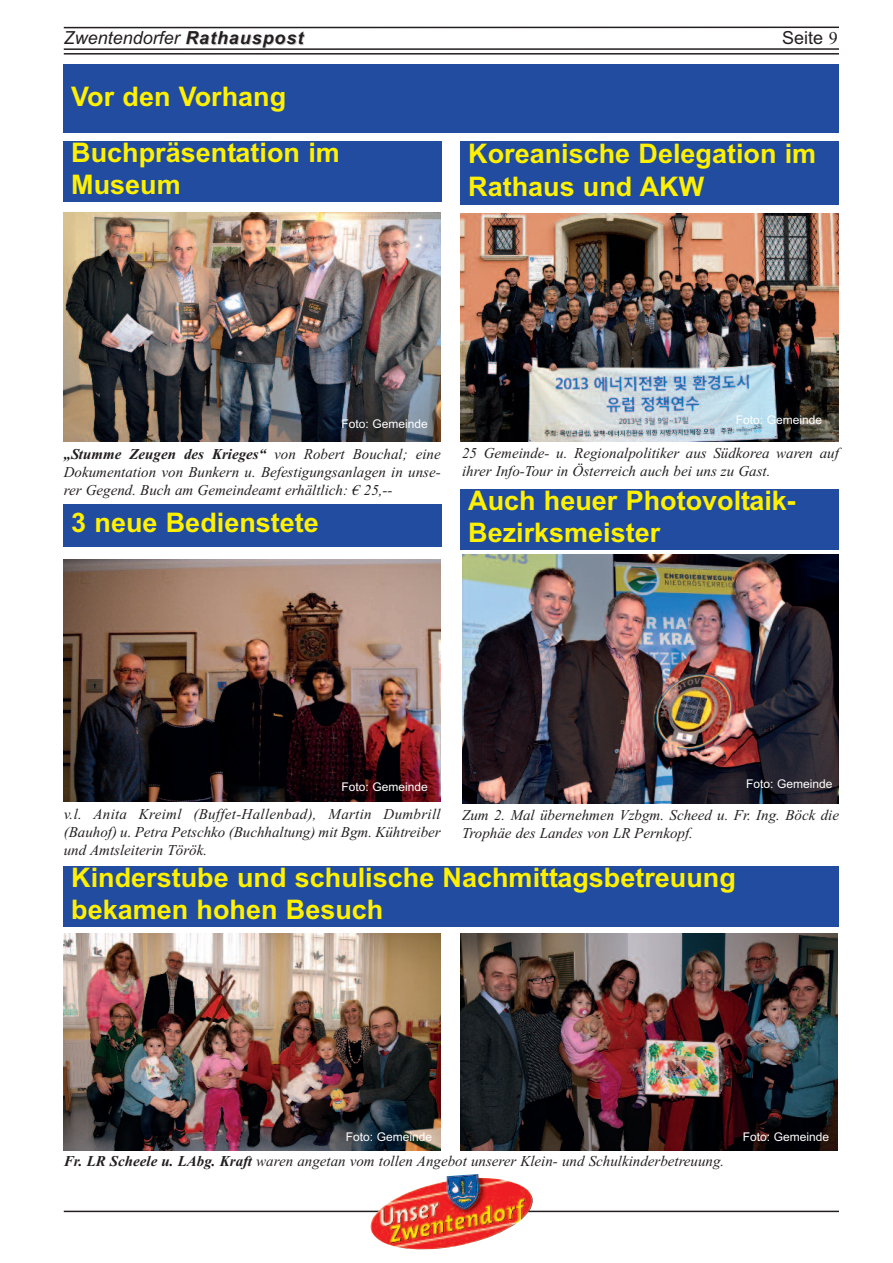
<style>
.page{position:relative;width:893px;height:1263px;background:#fff}
.page>*{position:absolute;margin:0;border:0;box-sizing:border-box;transform-origin:0 0}
.t1{font:700 27px/32.4px "Arial";color:#fff101}
.t2{font:italic 18px "Arial";color:#231f20}
.t3{font:18px "Arial";color:#231f20}
.t4{font:italic 15px/18px "Times New Roman";color:#231f20}
.t5{font:12px "Arial";color:#fff}
.s1{font-weight:700}
.s2{font-family:"Times New Roman"}
</style>
<div class="page">
<img style="left:64px;top:559px;width:377px;height:242px">
<hr style="left:64px;top:27px;width:775px;height:1px;background:#231f20">
<hr style="left:64px;top:48px;width:775px;height:2px;background:#231f20">
<hr style="left:64px;top:53px;width:775px;height:2px;background:#231f20">
<hr style="left:64px;top:1211px;width:775px;height:1px;background:#231f20">
<div style="left:64px;top:64px;width:775px;height:69px;background:#214ca0"></div>
<img style="left:461px;top:214px;width:378px;height:227px">
<div style="left:461px;top:141px;width:378px;height:63px;background:#214ca0"></div>
<div style="left:64px;top:504px;width:378px;height:42px;background:#214ca0"></div>
<div style="left:461px;top:489px;width:378px;height:60px;background:#214ca0"></div>
<img style="left:462px;top:555px;width:377px;height:249px">
<div style="left:64px;top:866px;width:775px;height:60px;background:#214ca0"></div>
<img style="left:64px;top:933px;width:377px;height:217px">
<img style="left:461px;top:933px;width:376px;height:217px">
<img style="left:370px;top:1174px;width:163px;height:75px">
<div style="left:64px;top:141px;width:378px;height:60px;background:#214ca0"></div>
<img style="left:64px;top:213px;width:377px;height:228px">
<p class="t2" style="left:64px;top:27px;width:241px">Zwentendorfer <span class="s1">Rathauspost</span></p>
<p class="t3" style="left:782px;top:27px;width:57px">Seite <span class="s2">9</span></p>
<h1 class="t1" style="left:71px;top:80px;width:217px">Vor den Vorhang</h1>
<h1 class="t1" style="left:468px;top:138px;width:350px">Koreanische Delegation im<br>Rathaus und AKW</h1>
<h1 class="t1" style="left:71px;top:136px;width:270px">Buchpräsentation im<br>Museum</h1>
<p class="t5" style="left:341px;top:417px;width:88px">Foto: Gemeinde</p>
<p class="t4" style="left:64px;top:445px;width:378px;text-align:justify"><span class="s1">„Stumme Zeugen des Krieges“</span> von Robert Bouchal; eine Dokumentation von Bunkern u. Befestigungsanlagen in unse&shy;rer Gegend. Buch am Gemeindeamt erhältlich: € 25,--</p>
<h1 class="t1" style="left:71px;top:506px;width:249px">3 neue Bedienstete</h1>
<p class="t5" style="left:736px;top:413px;width:88px">Foto: Gemeinde</p>
<p class="t4" style="left:462px;top:443px;width:378px">25 Gemeinde- u. Regionalpolitiker aus Südkorea waren auf ihrer Info-Tour in Österreich auch bei uns zu Gast.</p>
<h1 class="t1" style="left:468px;top:484px;width:329px">Auch heuer Photovoltaik-<br>Bezirksmeister</h1>
<p class="t5" style="left:341px;top:779px;width:88px">Foto: Gemeinde</p>
<p class="t4" style="left:64px;top:804px;width:378px;text-align:justify">v.l. Anita Kreiml (Buffet-Hallenbad), Martin Dumbrill (Bauhof) u. Petra Petschko (Buchhaltung) mit Bgm. Kühtreiber und Amtsleiterin Török.</p>
<p class="t5" style="left:746px;top:776px;width:88px">Foto: Gemeinde</p>
<p class="t4" style="left:462px;top:806px;width:378px">Zum 2. Mal übernehmen Vzbgm. Scheed u. Fr. Ing. Böck die<br>Trophäe des Landes von LR Pernkopf.</p>
<h1 class="t1" style="left:71px;top:861px;width:666px">Kinderstube und schulische Nachmittagsbetreuung bekamen hohen Besuch</h1>
<p class="t5" style="left:346px;top:1130px;width:88px">Foto: Gemeinde</p>
<p class="t5" style="left:743px;top:1130px;width:88px">Foto: Gemeinde</p>
<p class="t4" style="left:64px;top:1152px;width:662px"><span class="s1">Fr. LR Scheele u. LAbg. Kraft</span> waren angetan vom tollen Angebot unserer Klein- und Schulkinderbetreuung.</p>
</div>
